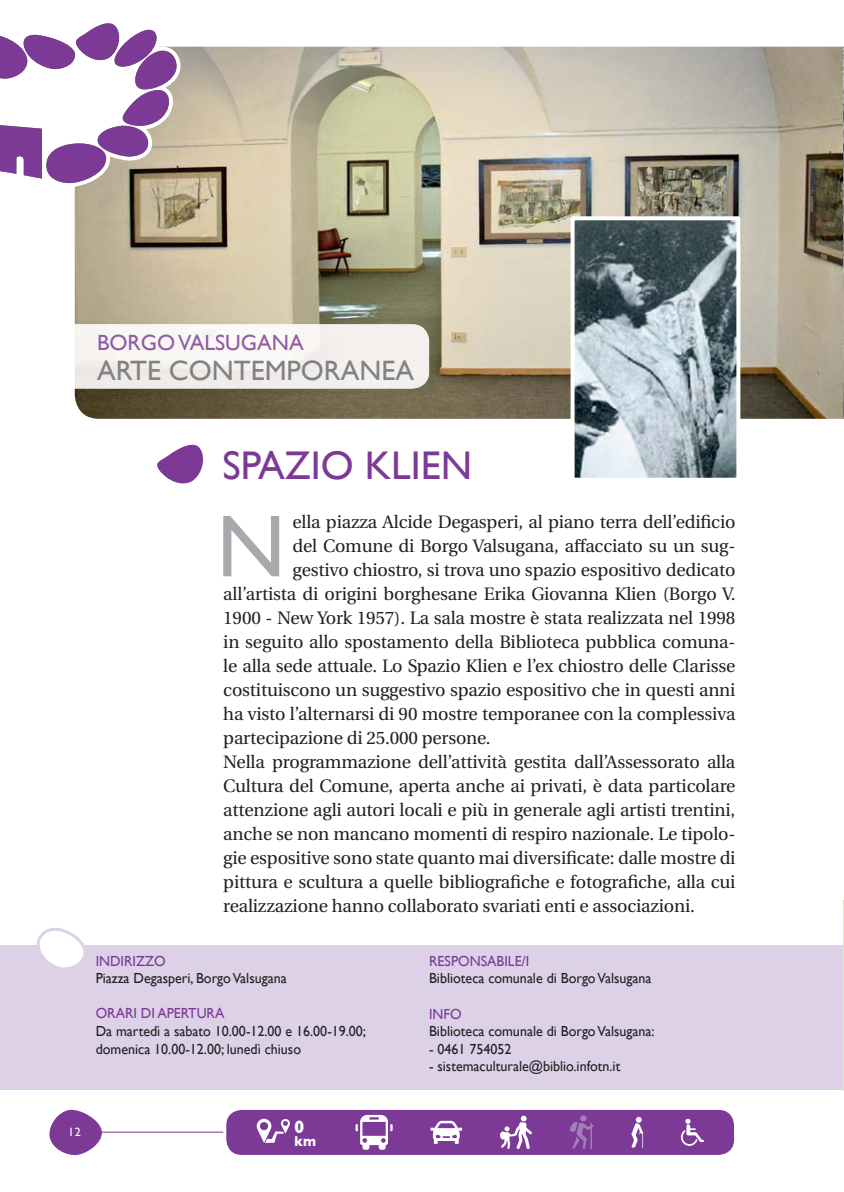
<style>
.page{position:relative;width:844px;height:1192px;background:#fff}
.page>*{position:absolute;margin:0;border:0;box-sizing:border-box;transform-origin:0 0}
.t1{font:88.4px "Gill Sans";color:#a7a9ac}
.t2{font:40px "Gill Sans";color:#7c3996}
.t3{font:28px "Gill Sans";color:#808285}
.t4{font:22px "Gill Sans";color:#8f5ca6}
.t5{font:18px "Heuristica";letter-spacing:-.01em;color:#231f20}
.t6{font:700 18px "Gill Sans";color:#fff;scale:.9 1}
.t7{font:14.6px/17.6px "Gill Sans";color:#231f20;scale:.96 1}
.t8{font:14.6px "Gill Sans";color:#7c3996;scale:.96 1}
.t9{font:700 14.4px "Gill Sans";color:#fff;scale:.9 1}
.t10{font:12px "Gill Sans";color:#fff}
</style>
<div class="page">
<img style="left:214px;top:47px;width:629px;height:372px">
<div style="left:0;top:945px;width:843px;height:144px;background:#dcd1e7"></div>
<img style="left:214px;top:324px;width:215px;height:64px">
<svg style="left:0;top:23px;width:214px;height:461px"></svg>
<svg style="left:35px;top:927px;width:68px;height:229px"></svg>
<hr style="left:97px;top:1131px;width:583px;height:1px;background:#7c3996">
<svg style="left:843px;top:47px;width:1px;height:372px"></svg>
<hr style="left:843px;top:900px;width:1px;height:191px;background:#dae5cd">
<div style="left:225px;top:1108px;width:510px;height:48px;background:#7c3996;border-radius:17px"></div>
<div style="left:223px;top:1107px;width:513px;height:51px;border:3px solid #fff;border-radius:17px"></div>
<svg style="left:500px;top:1115px;width:32px;height:34px"></svg>
<svg style="left:569px;top:1115px;width:24px;height:34px"></svg>
<svg style="left:631px;top:1117px;width:11px;height:31px"></svg>
<svg style="left:681px;top:1119px;width:22px;height:27px"></svg>
<svg style="left:430px;top:1121px;width:32px;height:23px"></svg>
<svg style="left:355px;top:1115px;width:37px;height:35px"></svg>
<svg style="left:256px;top:1119px;width:34px;height:24px"></svg>
<img style="left:575px;top:221px;width:160px;height:256px">
<div style="left:570px;top:216px;width:170px;height:266px;border:4px solid #fff"></div>
<p class="t4" style="left:97px;top:329px;width:208px">BORGO VALSUGANA</p>
<h3 class="t3" style="left:97px;top:354px;width:318px">ARTE CONTEMPORANEA</h3>
<h2 class="t2" style="left:222px;top:442px;width:251px">SPAZIO KLIEN</h2>
<h1 class="t1" style="left:216px;top:495px;width:71px">N</h1>
<p class="t5" style="left:292px;top:508px;width:444px">ella piazza Alcide Degasperi, al piano terra dell’edificio</p>
<p class="t5" style="left:292px;top:532px;width:444px">del Comune di Borgo Valsugana, affacciato su un sug-</p>
<p class="t5" style="left:292px;top:556px;width:444px">gestivo chiostro, si trova uno spazio espositivo dedicato</p>
<p class="t5" style="left:223px;top:580px;width:513px">all’artista di origini borghesane Erika Giovanna Klien (Borgo V.</p>
<p class="t5" style="left:223px;top:604px;width:513px">1900 - New York 1957). La sala mostre è stata realizzata nel 1998</p>
<p class="t5" style="left:223px;top:628px;width:513px">in seguito allo spostamento della Biblioteca pubblica comuna-</p>
<p class="t5" style="left:223px;top:652px;width:513px">le alla sede attuale. Lo Spazio Klien e l’ex chiostro delle Clarisse</p>
<p class="t5" style="left:223px;top:676px;width:513px">costituiscono un suggestivo spazio espositivo che in questi anni</p>
<p class="t5" style="left:223px;top:700px;width:513px">ha visto l’alternarsi di 90 mostre temporanee con la complessiva</p>
<p class="t5" style="left:223px;top:724px;width:269px">partecipazione di 25.000 persone.</p>
<p class="t5" style="left:223px;top:748px;width:513px">Nella programmazione dell’attività gestita dall’Assessorato alla</p>
<p class="t5" style="left:223px;top:772px;width:513px">Cultura del Comune, aperta anche ai privati, è data particolare</p>
<p class="t5" style="left:223px;top:796px;width:513px">attenzione agli autori locali e più in generale agli artisti trentini,</p>
<p class="t5" style="left:223px;top:820px;width:513px">anche se non mancano momenti di respiro nazionale. Le tipolo-</p>
<p class="t5" style="left:223px;top:844px;width:513px">gie espositive sono state quanto mai diversificate: dalle mostre di</p>
<p class="t5" style="left:223px;top:868px;width:513px">pittura e scultura a quelle bibliografiche e fotografiche, alla cui</p>
<p class="t5" style="left:223px;top:892px;width:473px">realizzazione hanno collaborato svariati enti e associazioni.</p>
<p class="t8" style="left:96px;top:952px;width:75px">INDIRIZZO</p>
<p class="t7" style="left:96px;top:969px;width:200px">Piazza Degasperi, Borgo Valsugana</p>
<p class="t8" style="left:96px;top:1005px;width:136px">ORARI DI APERTURA</p>
<p class="t7" style="left:96px;top:1022px;width:283px">Da martedì a sabato 10.00-12.00 e 16.00-19.00; domenica 10.00-12.00; lunedì chiuso</p>
<p class="t10" style="left:68px;top:1125px;width:14px">12</p>
<p class="t6" style="left:294px;top:1116px;width:12px">0</p>
<p class="t9" style="left:294px;top:1132px;width:25px">km</p>
<p class="t8" style="left:429px;top:952px;width:106px">RESPONSABILE/I</p>
<p class="t7" style="left:429px;top:969px;width:233px">Biblioteca comunale di Borgo Valsugana</p>
<p class="t8" style="left:429px;top:1005px;width:35px">INFO</p>
<p class="t7" style="left:429px;top:1022px;width:236px">Biblioteca comunale di Borgo Valsugana:</p>
<p class="t7" style="left:429px;top:1040px;width:87px">- 0461 754052</p>
<p class="t7" style="left:429px;top:1057px;width:201px">- sistemaculturale@biblio.infotn.it</p>
</div>
